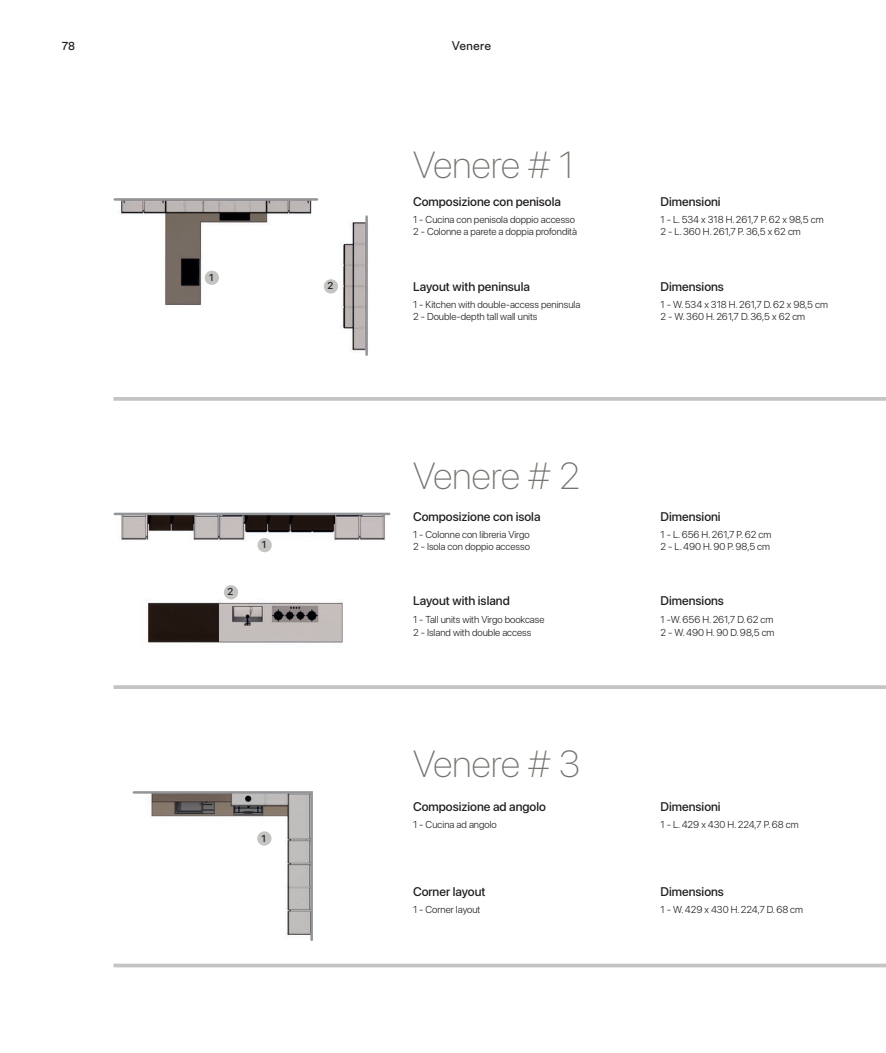
<style>
.page{position:relative;width:886px;height:1053px;background:#fff}
.page>*{position:absolute;margin:0;border:0;box-sizing:border-box;transform-origin:0 0}
.t1{font:100 37.5px "SF Pro Display";letter-spacing:.01em;color:#73766f}
.t2{font:500 12.5px "SF Pro Display";color:#231f20}
.t3{font:12.5px "Circular Std";color:#231f20}
.t4{font:300 10px/12.5px "SF Pro Display";color:#231f20}
.t5{font:500 10px "SF Pro Display";color:#231f20}
</style>
<div class="page">
<svg style="left:113px;top:397px;width:773px;height:4px;background:#c7c8c6"></svg>
<hr style="left:113px;top:685px;width:773px;height:4px;background:#c5c6c4">
<img style="left:113px;top:514px;width:273px;height:129px">
<hr style="left:115px;top:512px;width:274px;height:3px;background:#939598">
<svg style="left:132px;top:791px;width:181px;height:150px"></svg>
<img style="left:113px;top:198px;width:205px;height:109px">
<img style="left:313px;top:199px;width:56px;height:152px">
<hr style="left:115px;top:198px;width:202px;height:3px;background:#939598">
<hr style="left:365px;top:216px;width:3px;height:139px;background:#939598">
<div style="left:205px;top:270px;width:14px;height:15px;background:#c4c5c2;border-radius:50%"></div>
<div style="left:257px;top:538px;width:15px;height:14px;background:#c4c5c2;border-radius:50%"></div>
<div style="left:324px;top:279px;width:14px;height:14px;background:#c4c5c2;border-radius:50%"></div>
<svg style="left:113px;top:963px;width:773px;height:4px;background:#cdcecb"></svg>
<div style="left:224px;top:585px;width:14px;height:14px;background:#c4c5c2;border-radius:50%"></div>
<div style="left:257px;top:831px;width:14px;height:14px;background:#c4c5c2;border-radius:50%"></div>
<p class="t3" style="left:62px;top:38px;width:15px">78</p>
<p class="t3" style="left:452px;top:38px;width:41px">Venere</p>
<p class="t5" style="left:209px;top:271px;width:6px">1</p>
<p class="t5" style="left:228px;top:586px;width:7px">2</p>
<p class="t5" style="left:262px;top:539px;width:6px">1</p>
<p class="t5" style="left:261px;top:832px;width:6px">1</p>
<h1 class="t1" style="left:413px;top:143px;width:162px">Venere # 1</h1>
<p class="t2" style="left:413px;top:194px;width:149px">Composizione con penisola</p>
<p class="t4" style="left:413px;top:213px;width:165px">1 - Cucina con penisola doppio accesso<br>2 - Colonne a parete a doppia profondità</p>
<p class="t2" style="left:660px;top:194px;width:62px">Dimensioni</p>
<p class="t4" style="left:660px;top:213px;width:165px">1 - L. 534 x 318 H. 261,7 P. 62 x 98,5 cm<br>2 - L. 360 H. 261,7 P. 36,5 x 62 cm</p>
<p class="t5" style="left:327px;top:280px;width:7px">2</p>
<p class="t2" style="left:660px;top:279px;width:65px">Dimensions</p>
<p class="t2" style="left:413px;top:279px;width:118px">Layout with peninsula</p>
<p class="t4" style="left:413px;top:298px;width:169px">1 - Kitchen with double-access peninsula<br>2 - Double-depth tall wall units</p>
<p class="t4" style="left:660px;top:298px;width:169px">1 - W. 534 x 318 H. 261,7 D. 62 x 98,5 cm<br>2 - W. 360 H. 261,7 D. 36,5 x 62 cm</p>
<h1 class="t1" style="left:413px;top:454px;width:169px">Venere # 2</h1>
<p class="t2" style="left:413px;top:509px;width:129px">Composizione con isola</p>
<p class="t2" style="left:660px;top:509px;width:62px">Dimensioni</p>
<p class="t4" style="left:413px;top:528px;width:118px">1 - Colonne con libreria Virgo<br>2 - Isola con doppio accesso</p>
<p class="t4" style="left:660px;top:528px;width:112px">1 - L. 656 H. 261,7 P. 62 cm<br>2 - L. 490 H. 90 P. 98,5 cm</p>
<p class="t2" style="left:413px;top:594px;width:98px">Layout with island</p>
<p class="t2" style="left:660px;top:594px;width:65px">Dimensions</p>
<p class="t4" style="left:413px;top:613px;width:133px">1 - Tall units with Virgo bookcase<br>2 - Island with double access</p>
<p class="t4" style="left:660px;top:613px;width:115px">1 -W. 656 H. 261,7 D. 62 cm<br>2 - W. 490 H. 90 D. 98,5 cm</p>
<h1 class="t1" style="left:413px;top:741px;width:169px">Venere # 3</h1>
<p class="t2" style="left:413px;top:799px;width:134px">Composizione ad angolo</p>
<p class="t2" style="left:660px;top:799px;width:62px">Dimensioni</p>
<p class="t4" style="left:413px;top:818px;width:85px">1 - Cucina ad angolo</p>
<p class="t4" style="left:660px;top:818px;width:140px">1 - L. 429 x 430 H. 224,7 P. 68 cm</p>
<p class="t2" style="left:413px;top:884px;width:74px">Corner layout</p>
<p class="t2" style="left:660px;top:884px;width:65px">Dimensions</p>
<p class="t4" style="left:413px;top:903px;width:69px">1 - Corner layout</p>
<p class="t4" style="left:660px;top:903px;width:144px">1 - W. 429 x 430 H. 224,7 D. 68 cm</p>
</div>
